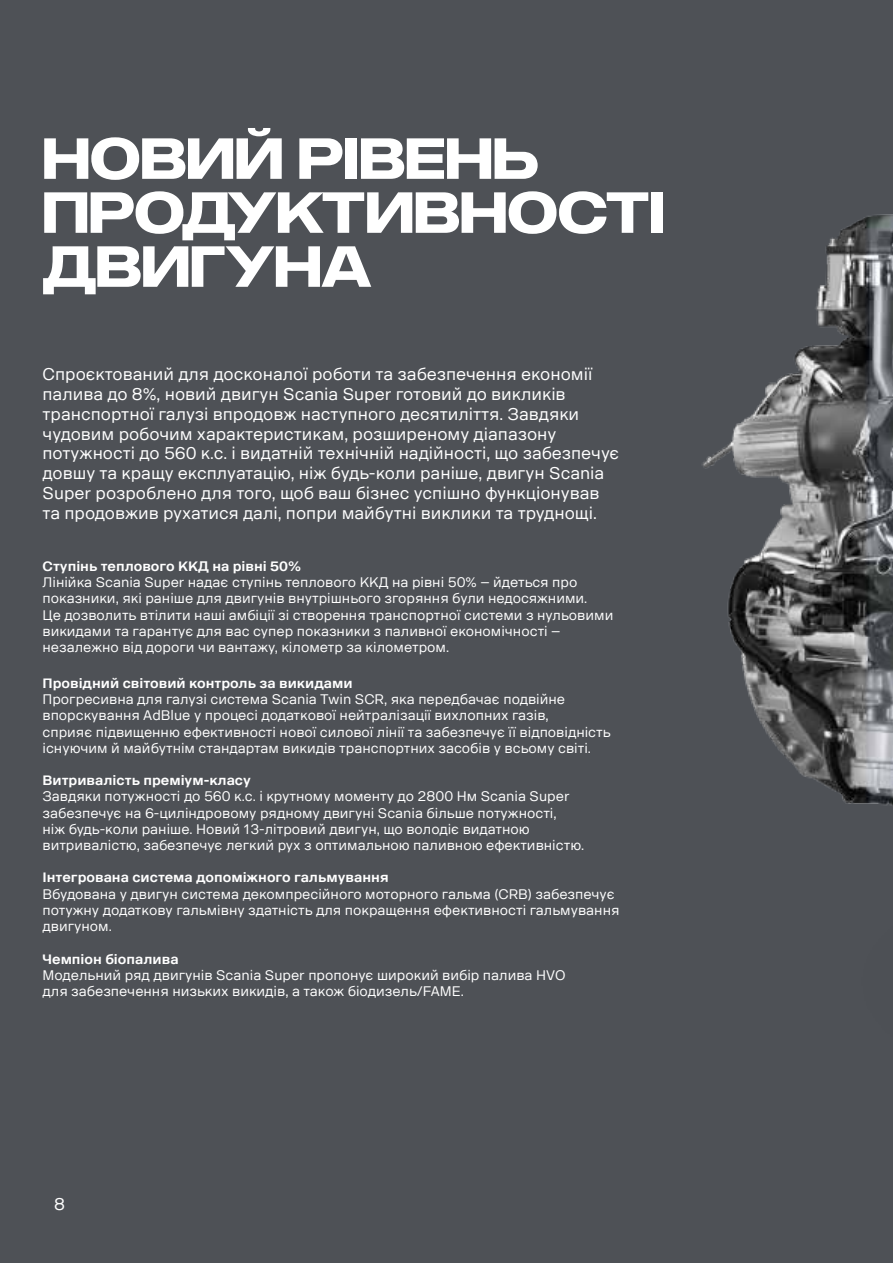
<style>
.page{position:relative;width:893px;height:1263px;background:#4e5156}
.page>*{position:absolute;margin:0;border:0;box-sizing:border-box;transform-origin:0 0}
.t1{font:700 57px/54px "Scania Sans CY Offc Head";color:#fff}
.t2{font:16.5px/19.8px "Scania Sans CY";color:#fff}
.t3{font:13.5px/16.2px "Scania Sans CY";color:#fff}
.t4{font:700 13.5px "Scania Sans CY";color:#fff}
</style>
<div class="page">
<img style="left:702px;top:214px;width:191px;height:592px">
<h1 class="t1" style="left:43px;top:131px;width:624px">Новий рівень продуктивності двигуна</h1>
<p class="t2" style="left:43px;top:364px;width:578px">Спроєктований для досконалої роботи та забезпечення економії палива до 8%, новий двигун Scania Super готовий до викликів транспортної галузі впродовж наступного десятиліття. Завдяки чудовим робочим характеристикам, розширеному діапазону потужності до 560 к.с. і видатній технічній надійності, що забезпечує довшу та кращу експлуатацію, ніж будь-коли раніше, двигун Scania Super розроблено для того, щоб ваш бізнес успішно функціонував та продовжив рухатися далі, попри майбутні виклики та труднощі.</p>
<p class="t4" style="left:43px;top:558px;width:260px">Ступінь теплового ККД на рівні 50%</p>
<p class="t3" style="left:43px;top:574px;width:572px">Лінійка Scania Super надає ступінь теплового ККД на рівні 50% – йдеться про показники, які раніше для двигунів внутрішнього згоряння були недосяжними.<br>Це дозволить втілити наші амбіції зі створення транспортної системи з нульовими викидами та гарантує для вас супер показники з паливної економічності – незалежно від дороги чи вантажу, кілометр за кілометром.</p>
<p class="t4" style="left:43px;top:675px;width:312px">Провідний світовий контроль за викидами</p>
<p class="t3" style="left:43px;top:691px;width:570px">Прогресивна для галузі система Scania Twin SCR, яка передбачає подвійне впорскування AdBlue у процесі додаткової нейтралізації вихлопних газів,<br>сприяє підвищенню ефективності нової силової лінії та забезпечує її відповідність існуючим й майбутнім стандартам викидів транспортних засобів у всьому світі.</p>
<p class="t4" style="left:43px;top:772px;width:210px">Витривалість преміум-класу</p>
<p class="t3" style="left:43px;top:788px;width:543px">Завдяки потужності до 560 к.с. і крутному моменту до 2800 Нм Scania Super забезпечує на 6-циліндровому рядному двигуні Scania більше потужності,<br>ніж будь-коли раніше. Новий 13-літровий двигун, що володіє видатною витривалістю, забезпечує легкий рух з оптимальною паливною ефективністю.</p>
<p class="t4" style="left:43px;top:870px;width:348px">Інтегрована система допоміжного гальмування</p>
<p class="t3" style="left:43px;top:886px;width:578px">Вбудована у двигун система декомпресійного моторного гальма (CRB) забезпечує потужну додаткову гальмівну здатність для покращення ефективності гальмування двигуном.</p>
<p class="t4" style="left:43px;top:951px;width:138px">Чемпіон біопалива</p>
<p class="t3" style="left:43px;top:967px;width:524px">Модельний ряд двигунів Scania Super пропонує широкий вибір палива HVO для забезпечення низьких викидів, а також біодизель/FAME.</p>
<p class="t2" style="left:54px;top:1194px;width:12px">8</p>
</div>
